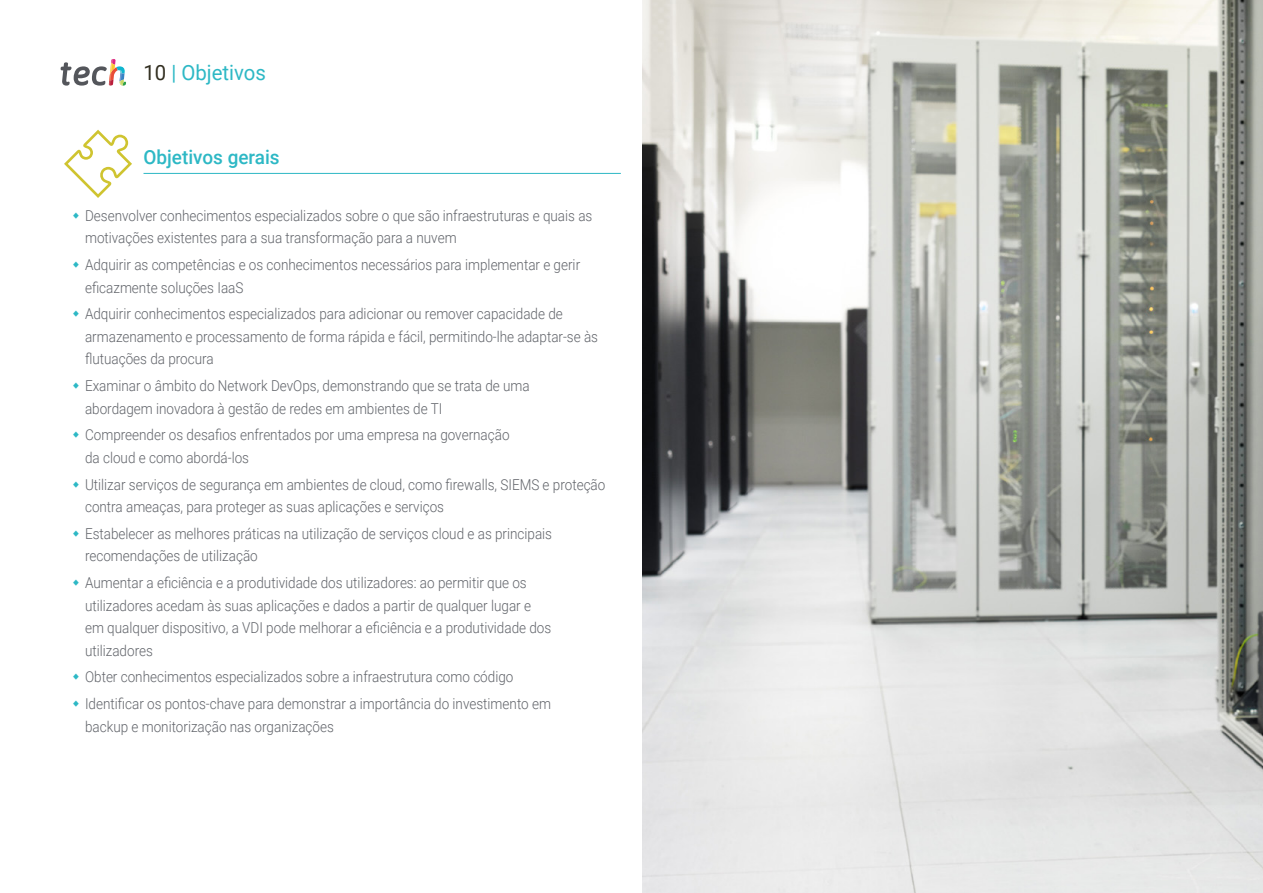
<style>
.page{position:relative;width:1263px;height:893px;background:#fff}
.page>*{position:absolute;margin:0;border:0;box-sizing:border-box;transform-origin:0 0}
.t1{font:21px "Roboto";color:#2db8c5}
.t2{font:500 19.5px "Roboto";color:#2db8c5}
.t3{font:300 15px/22.5px "Roboto";color:#61646a;scale:.9 1}
.s1{color:#312e20}
</style>
<div class="page">
<hr style="left:144px;top:173px;width:477px;height:1px;background:#2db8c5">
<svg style="left:64px;top:130px;width:68px;height:68px"></svg>
<svg style="left:61px;top:59px;width:65px;height:27px"></svg>
<img style="left:642px;top:0;width:621px;height:893px">
<h1 class="t1" style="left:144px;top:57px;width:124px"><span class="s1">10</span> | Objetivos</h1>
<h2 class="t2" style="left:144px;top:144px;width:138px">Objetivos gerais</h2>
<p class="t3" style="left:85px;top:204px;width:565px">Desenvolver conhecimentos especializados sobre o que são infraestruturas e quais as motivações existentes para a sua transformação para a nuvem</p>
<p class="t3" style="left:85px;top:253px;width:552px">Adquirir as competências e os conhecimentos necessários para implementar e gerir eficazmente soluções IaaS</p>
<p class="t3" style="left:85px;top:302px;width:572px">Adquirir conhecimentos especializados para adicionar ou remover capacidade de armazenamento e processamento de forma rápida e fácil, permitindo-lhe adaptar-se às flutuações da procura</p>
<p class="t3" style="left:85px;top:374px;width:496px">Examinar o âmbito do Network DevOps, demonstrando que se trata de uma abordagem inovadora à gestão de redes em ambientes de TI</p>
<p class="t3" style="left:85px;top:423px;width:473px">Compreender os desafios enfrentados por uma empresa na governação da cloud e como abordá-los</p>
<p class="t3" style="left:85px;top:472px;width:580px">Utilizar serviços de segurança em ambientes de cloud, como firewalls, SIEMS e proteção contra ameaças, para proteger as suas aplicações e serviços</p>
<p class="t3" style="left:85px;top:522px;width:520px">Estabelecer as melhores práticas na utilização de serviços cloud e as principais recomendações de utilização</p>
<p class="t3" style="left:85px;top:571px;width:520px">Aumentar a eficiência e a produtividade dos utilizadores: ao permitir que os utilizadores acedam às suas aplicações e dados a partir de qualquer lugar e em qualquer dispositivo, a VDI pode melhorar a eficiência e a produtividade dos utilizadores</p>
<p class="t3" style="left:85px;top:663px;width:519px;line-height:26.7px">Obter conhecimentos especializados sobre a infraestrutura como código<br>Identificar os pontos-chave para demonstrar a importância do investimento em</p>
<p class="t3" style="left:85px;top:714px;width:278px">backup e monitorização nas organizações</p>
</div>
